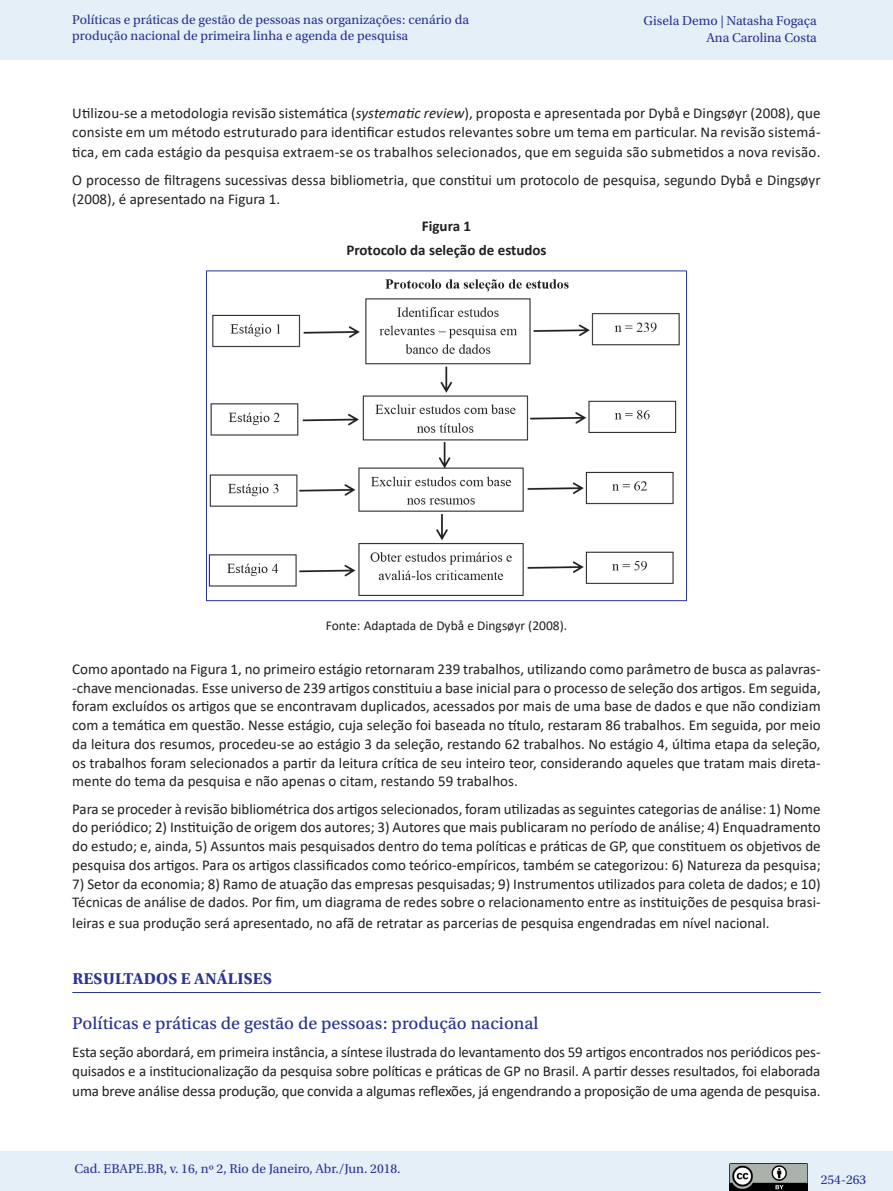
<style>
.page{position:relative;width:893px;height:1191px;background:#fff}
.page>*{position:absolute;margin:0;border:0;box-sizing:border-box;transform-origin:0 0}
._07_2_sub2{font:18px "Utopia Std Capt";color:#2b3393}
._07_1_sub_1{font:700 16.5px "Utopia Std";letter-spacing:.01em;color:#2b3393}
._06_0_texto{font:15px/18.8px "Calibri";color:#231f20;text-align:justify}
._00__fonte_legenda_f{font:700 15px "Calibri";color:#231f20}
._08_2_tabela_titulo{font:700 15px "Calibri";color:#231f20}
.t1{font:13.5px/16.5px "Utopia Std";color:#2b3393}
._00_legenda_abaixo{font:13.5px "Calibri";color:#231f20}
.s1{font-style:italic}
</style>
<div class="page">
<div style="left:0;top:1151px;width:893px;height:40px;background:#e4eff8"></div>
<img style="left:730px;top:1163px;width:77px;height:27px">
<div style="left:0;top:0;width:893px;height:60px;background:#e4eff8"></div>
<hr style="left:72px;top:992px;width:749px;height:1px;background:#2b3393">
<img style="left:208px;top:279px;width:472px;height:317px">
<div style="left:206px;top:270px;width:481px;height:331px;border:1px solid #2b3393"></div>
<p class="t1" style="left:72px;top:11px;width:398px">Políticas e práticas de gestão de pessoas nas organizações: cenário da produção nacional de primeira linha e agenda de pesquisa</p>
<p class="t1" style="left:644px;top:13px;width:175px;text-align:right">Gisela Demo | Natasha Fogaça<br>Ana Carolina Costa</p>
<p class="_06_0_texto" style="left:72px;top:102px;width:750px;line-height:19.5px">Utilizou-se a metodologia revisão sistemática (<span class="s1">systematic review</span>), proposta e apresentada por Dybå e Dingsøyr (2008), que consiste em um método estruturado para identificar estudos relevantes sobre um tema em particular. Na revisão sistemá&shy;tica, em cada estágio da pesquisa extraem-se os trabalhos selecionados, que em seguida são submetidos a nova revisão.</p>
<p class="_06_0_texto" style="left:72px;top:169px;width:750px;line-height:19.5px">O processo de filtragens sucessivas dessa bibliometria, que constitui um protocolo de pesquisa, segundo Dybå e Dingsøyr (2008), é apresentado na Figura 1.</p>
<p class="_08_2_tabela_titulo" style="left:422px;top:216px;width:51px">Figura 1</p>
<p class="_00__fonte_legenda_f" style="left:346px;top:239px;width:202px">Protocolo da seleção de estudos</p>
<p class="_00_legenda_abaixo" style="left:326px;top:615px;width:243px">Fonte: Adaptada de Dybå e Dingsøyr (2008).</p>
<p class="_06_0_texto" style="left:72px;top:659px;width:750px">Como apontado na Figura 1, no primeiro estágio retornaram 239 trabalhos, utilizando como parâmetro de busca as palavras--chave mencionadas. Esse universo de 239 artigos constituiu a base inicial para o processo de seleção dos artigos. Em seguida, foram excluídos os artigos que se encontravam duplicados, acessados por mais de uma base de dados e que não condiziam com a temática em questão. Nesse estágio, cuja seleção foi baseada no título, restaram 86 trabalhos. Em seguida, por meio da leitura dos resumos, procedeu-se ao estágio 3 da seleção, restando 62 trabalhos. No estágio 4, última etapa da seleção, os trabalhos foram selecionados a partir da leitura crítica de seu inteiro teor, considerando aqueles que tratam mais direta&shy;mente do tema da pesquisa e não apenas o citam, restando 59 trabalhos.</p>
<p class="_06_0_texto" style="left:72px;top:799px;width:750px">Para se proceder à revisão bibliométrica dos artigos selecionados, foram utilizadas as seguintes categorias de análise: 1) Nome do periódico; 2) Instituição de origem dos autores; 3) Autores que mais publicaram no período de análise; 4) Enquadramento do estudo; e, ainda, 5) Assuntos mais pesquisados dentro do tema políticas e práticas de GP, que constituem os objetivos de pesquisa dos artigos. Para os artigos classificados como teórico-empíricos, também se categorizou: 6) Natureza da pesquisa;</p>
<p class="_06_0_texto" style="left:72px;top:874px;width:750px">7) Setor da economia; 8) Ramo de atuação das empresas pesquisadas; 9) Instrumentos utilizados para coleta de dados; e 10)<br>Técnicas de análise de dados. Por fim, um diagrama de redes sobre o relacionamento entre as instituições de pesquisa brasi-</p>
<p class="_06_0_texto" style="left:72px;top:913px;width:699px">leiras e sua produção será apresentado, no afã de retratar as parcerias de pesquisa engendradas em nível nacional.</p>
<p class="_07_1_sub_1" style="left:72px;top:968px;width:201px">RESULTADOS E ANÁLISES</p>
<p class="_07_2_sub2" style="left:72px;top:1013px;width:468px">Políticas e práticas de gestão de pessoas: produção nacional</p>
<p class="_06_0_texto" style="left:72px;top:1041px;width:750px;line-height:19.5px">Esta seção abordará, em primeira instância, a síntese ilustrada do levantamento dos 59 artigos encontrados nos periódicos pes&shy;quisados e a institucionalização da pesquisa sobre políticas e práticas de GP no Brasil. A partir desses resultados, foi elaborada uma breve análise dessa produção, que convida a algumas reflexões, já engendrando a proposição de uma agenda de pesquisa.</p>
<p class="t1" style="left:74px;top:1160px;width:328px">Cad. EBAPE.BR, v. 16, nº 2, Rio de Janeiro, Abr./Jun. 2018.</p>
<p class="t1" style="left:821px;top:1171px;width:47px">254-263</p>
</div>
